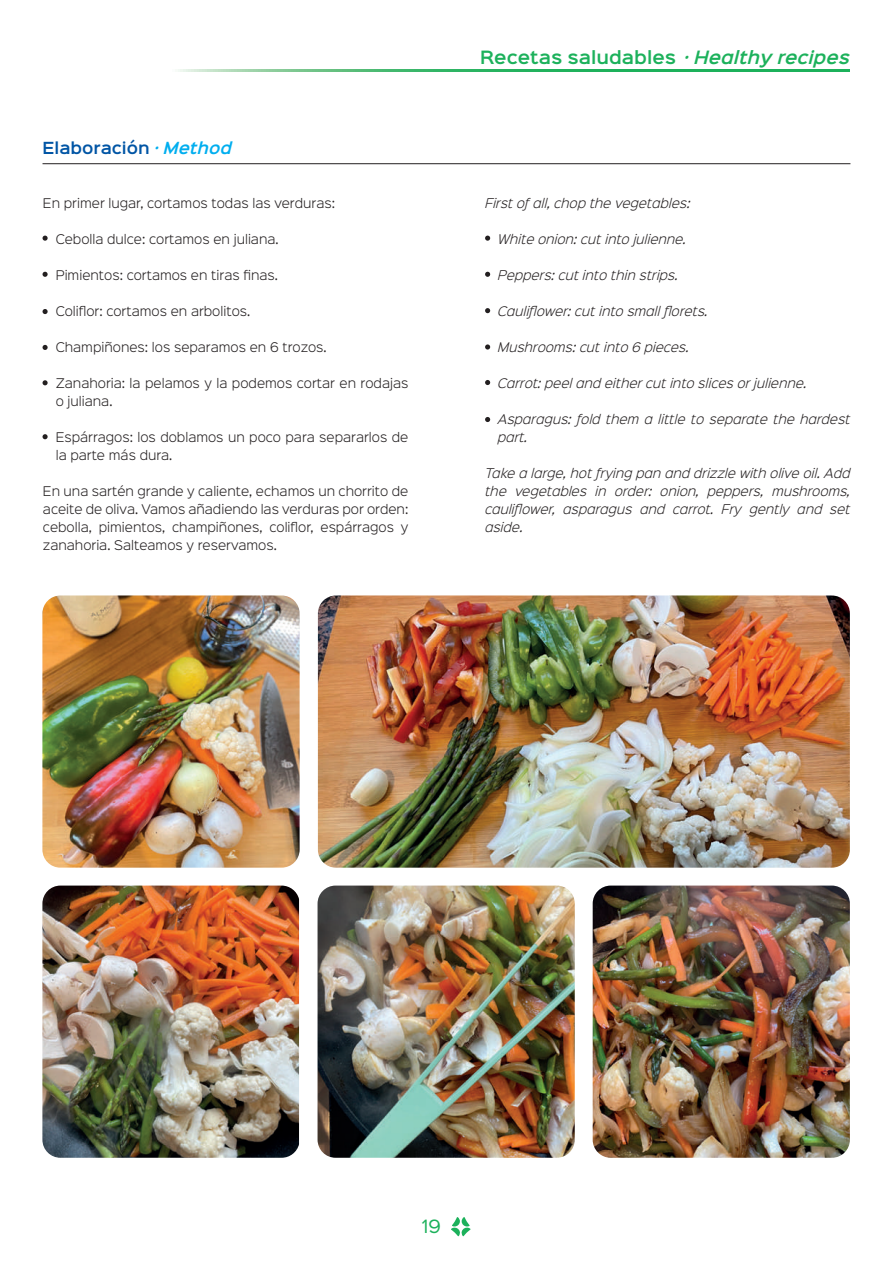
<style>
.page{position:relative;width:893px;height:1263px;background:#fff}
.page>*{position:absolute;margin:0;border:0;box-sizing:border-box;transform-origin:0 0}
.t1{font:600 16.5px "Sinkin Sans 600";color:#1cb15b}
.t2{font:16.5px "Sinkin Sans 400";color:#1cb15b}
.t3{font:600 15px "Sinkin Sans 600";color:#0155a5}
.t4{font:300 12px/18px "Sinkin Sans 300";color:#231f20}
.t5{font:italic 300 12px/18px "Sinkin Sans 300";color:#231f20}
.s1{font-style:italic;color:#00aeef}
.s2{font-style:italic}
</style>
<div class="page">
<svg style="left:178px;top:70px;width:672px;height:2px"></svg>
<hr style="left:43px;top:163px;width:807px;height:1px;background:#231f20">
<svg style="left:42px;top:236px;width:6px;height:5px"></svg>
<svg style="left:485px;top:236px;width:5px;height:5px"></svg>
<svg style="left:485px;top:272px;width:5px;height:5px"></svg>
<svg style="left:485px;top:308px;width:5px;height:5px"></svg>
<svg style="left:485px;top:344px;width:5px;height:6px"></svg>
<svg style="left:485px;top:380px;width:5px;height:5px"></svg>
<svg style="left:485px;top:417px;width:5px;height:5px"></svg>
<svg style="left:42px;top:272px;width:6px;height:5px"></svg>
<svg style="left:42px;top:309px;width:6px;height:5px"></svg>
<svg style="left:42px;top:345px;width:6px;height:5px"></svg>
<svg style="left:42px;top:380px;width:6px;height:5px"></svg>
<svg style="left:42px;top:434px;width:6px;height:5px"></svg>
<img style="left:42px;top:885px;width:257px;height:273px">
<img style="left:42px;top:595px;width:258px;height:273px">
<img style="left:318px;top:595px;width:532px;height:273px">
<img style="left:318px;top:885px;width:257px;height:273px">
<img style="left:593px;top:885px;width:257px;height:273px">
<svg style="left:451px;top:1217px;width:20px;height:19px"></svg>
<p class="t3" style="left:43px;top:135px;width:191px">Elaboración <span class="s1">· Method</span></p>
<p class="t4" style="left:43px;top:193px;width:294px">En primer lugar, cortamos todas las verduras:</p>
<p class="t4" style="left:56px;top:229px;width:224px">Cebolla dulce: cortamos en juliana.</p>
<p class="t4" style="left:56px;top:265px;width:224px">Pimientos: cortamos en tiras finas.</p>
<p class="t4" style="left:56px;top:301px;width:196px">Coliflor: cortamos en arbolitos.</p>
<p class="t4" style="left:56px;top:337px;width:273px">Champiñones: los separamos en 6 trozos.</p>
<p class="t4" style="left:56px;top:373px;width:354px">Zanahoria: la pelamos y la podemos cortar en rodajas o juliana.</p>
<p class="t4" style="left:56px;top:427px;width:354px">Espárragos: los doblamos un poco para separarlos de la parte más dura.</p>
<p class="t4" style="left:43px;top:481px;width:367px;text-align:justify">En una sartén grande y caliente, echamos un chorrito de aceite de oliva. Vamos añadiendo las verduras por orden: cebolla, pimientos, champiñones, coliflor, espárragos y zanahoria. Salteamos y reservamos.</p>
<h1 class="t1" style="left:480px;top:43px;width:371px">Recetas saludables <span class="s2">· Healthy recipes</span></h1>
<p class="t5" style="left:485px;top:193px;width:207px">First of all, chop the vegetables:</p>
<p class="t5" style="left:498px;top:229px;width:190px">White onion: cut into julienne.</p>
<p class="t5" style="left:498px;top:265px;width:182px">Peppers: cut into thin strips.</p>
<p class="t5" style="left:498px;top:301px;width:212px">Cauliflower: cut into small florets.</p>
<p class="t5" style="left:498px;top:337px;width:193px">Mushrooms: cut into 6 pieces.</p>
<p class="t5" style="left:498px;top:373px;width:311px">Carrot: peel and either cut into slices or julienne.</p>
<p class="t5" style="left:498px;top:409px;width:354px">Asparagus: fold them a little to separate the hardest part.</p>
<p class="t5" style="left:485px;top:463px;width:367px;text-align:justify">Take a large, hot frying pan and drizzle with olive oil. Add the vegetables in order: onion, peppers, mushrooms, cauliflower, asparagus and carrot. Fry gently and set aside.</p>
<h1 class="t2" style="left:422px;top:1212px;width:20px">19</h1>
</div>
